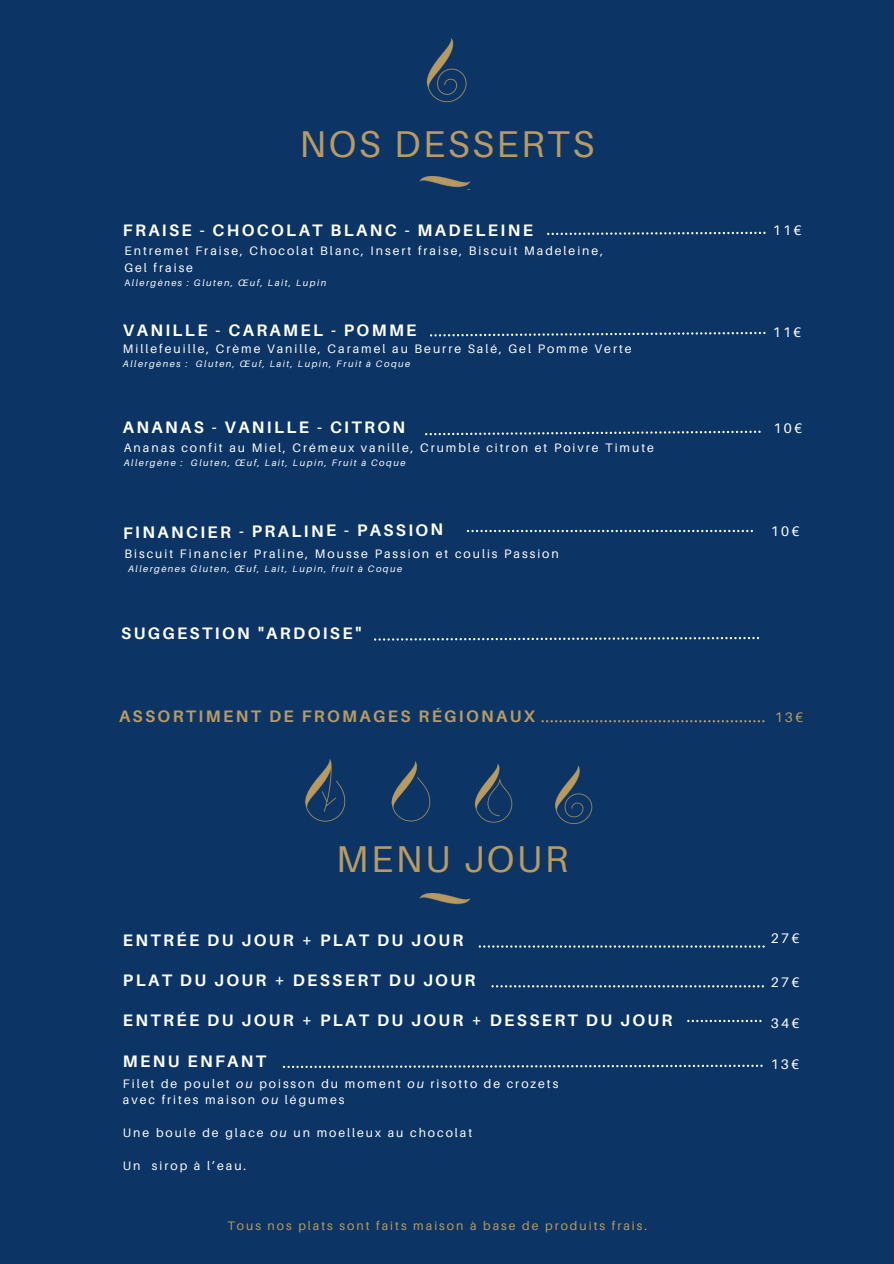
<style>
.page{position:relative;width:894px;height:1264px;background:#fff}
.page>*{position:absolute;margin:0;border:0;box-sizing:border-box;transform-origin:0 0}
.t1{font:37.35px "Aileron";letter-spacing:.07em;color:#b99b61}
.t2{font:700 16.65px "Aileron";letter-spacing:.14em;color:#fff}
.t3{font:700 16.65px "Aileron";letter-spacing:.14em;color:#b99b61}
.t4{font:13.8px "Aileron";letter-spacing:.16em;color:#fff}
.t5{font:13.8px "Aileron";color:#b99b61}
.t6{font:12.3px/17.1px "Aileron";letter-spacing:.16em;color:#fff}
.t7{font:12.3px "Aileron";letter-spacing:.16em;color:#b99b61}
.t8{font:italic 9.3px "Aileron";letter-spacing:.16em;color:#fff}
.s1{font-style:normal}
.s2{font-style:italic}
</style>
<div class="page">
<div style="left:0;top:0;width:893px;height:1263px;background:#0c3565"></div>
<svg style="left:478px;top:945px;width:286px;height:2px"></svg>
<svg style="left:491px;top:985px;width:272px;height:2px"></svg>
<svg style="left:687px;top:1019px;width:74px;height:3px"></svg>
<img style="left:419px;top:177px;width:52px;height:11px">
<img style="left:426px;top:38px;width:41px;height:65px">
<img style="left:391px;top:761px;width:122px;height:62px">
<img style="left:305px;top:759px;width:41px;height:63px">
<img style="left:555px;top:765px;width:38px;height:59px">
<img style="left:419px;top:893px;width:52px;height:12px">
<svg style="left:283px;top:1064px;width:479px;height:4px"></svg>
<svg style="left:425px;top:430px;width:335px;height:5px"></svg>
<svg style="left:374px;top:637px;width:384px;height:3px"></svg>
<svg style="left:541px;top:720px;width:223px;height:2px"></svg>
<svg style="left:547px;top:232px;width:218px;height:3px"></svg>
<svg style="left:467px;top:530px;width:285px;height:2px"></svg>
<svg style="left:430px;top:332px;width:335px;height:4px"></svg>
<h3 class="t1" style="left:299px;top:121px;width:296px">NOS DESSERTS</h3>
<p class="t2" style="left:123px;top:220px;width:411px">FRAISE - CHOCOLAT BLANC - MADELEINE</p>
<h2 class="t6" style="left:124px;top:242px;width:480px">Entremet Fraise, Chocolat Blanc, Insert fraise, Biscuit Madeleine,<br>Gel fraise</h2>
<h3 class="t8" style="left:124px;top:277px;width:203px"><span class="s1">A</span>llergènes : Gluten, Œuf, Lait, Lupin</h3>
<h2 class="t2" style="left:123px;top:320px;width:295px">VANILLE - CARAMEL - POMME</h2>
<p class="t6" style="left:123px;top:340px;width:510px">Millefeuille, Crème Vanille, Caramel au Beurre Salé, Gel Pomme Verte</p>
<h2 class="t8" style="left:123px;top:358px;width:289px">Allergènes : Gluten, Œuf, Lait, Lupin, Fruit à Coque</h2>
<h3 class="t2" style="left:123px;top:417px;width:284px">ANANAS - VANILLE - CITRON</h3>
<h3 class="t6" style="left:124px;top:439px;width:531px">Ananas confit au Miel, Crémeux vanille, Crumble citron et Poivre Timute</h3>
<p class="t8" style="left:124px;top:457px;width:283px">Allergène : Gluten, Œuf, Lait, Lupin, Fruit à Coque</p>
<p class="t4" style="left:772px;top:222px;width:30px">11€</p>
<h2 class="t4" style="left:772px;top:323px;width:30px">11€</h2>
<p class="t4" style="left:773px;top:420px;width:30px">10€</p>
<p class="t2" style="left:123px;top:523px;width:322px;rotate:-1deg">FINANCIER - PRALINE - PASSION</p>
<p class="t4" style="left:770px;top:522px;width:30px">10€</p>
<p class="t6" style="left:124px;top:545px;width:435px">Biscuit Financier Praline, Mousse Passion et coulis Passion</p>
<p class="t8" style="left:128px;top:563px;width:275px">Allergènes Gluten, Œuf, Lait, Lupin, fruit à Coque</p>
<p class="t2" style="left:121px;top:622px;width:241px">SUGGESTION "ARDOISE"</p>
<p class="t3" style="left:119px;top:705px;width:417px">ASSORTIMENT DE FROMAGES RÉGIONAUX</p>
<p class="t5" style="left:774px;top:708px;width:30px">13€</p>
<p class="t1" style="left:336px;top:836px;width:233px">MENU JOUR</p>
<p class="t2" style="left:123px;top:929px;width:342px">ENTRÉE DU JOUR + PLAT DU JOUR</p>
<h1 class="t4" style="left:770px;top:930px;width:30px">27€</h1>
<p class="t2" style="left:123px;top:970px;width:354px">PLAT DU JOUR + DESSERT DU JOUR</p>
<h2 class="t4" style="left:770px;top:973px;width:30px">27€</h2>
<h3 class="t2" style="left:123px;top:1010px;width:550px">ENTRÉE DU JOUR + PLAT DU JOUR + DESSERT DU JOUR</h3>
<h2 class="t4" style="left:770px;top:1014px;width:30px">34€</h2>
<h2 class="t2" style="left:123px;top:1051px;width:145px">MENU ENFANT</h2>
<h2 class="t6" style="left:123px;top:1074px;width:437px">Filet de poulet <span class="s2">ou</span> poisson du moment <span class="s2">ou</span> risotto de crozets</h2>
<h3 class="t6" style="left:123px;top:1090px;width:223px">avec frites maison <span class="s2">ou</span> légumes</h3>
<h2 class="t6" style="left:123px;top:1123px;width:351px">Une boule de glace <span class="s2">ou</span> un moelleux au chocolat</h2>
<h3 class="t6" style="left:123px;top:1156px;width:125px">Un sirop à l’eau.</h3>
<h3 class="t7" style="left:227px;top:1217px;width:421px">Tous nos plats sont faits maison à base de produits frais.</h3>
<p class="t4" style="left:770px;top:1056px;width:30px">13€</p>
</div>
